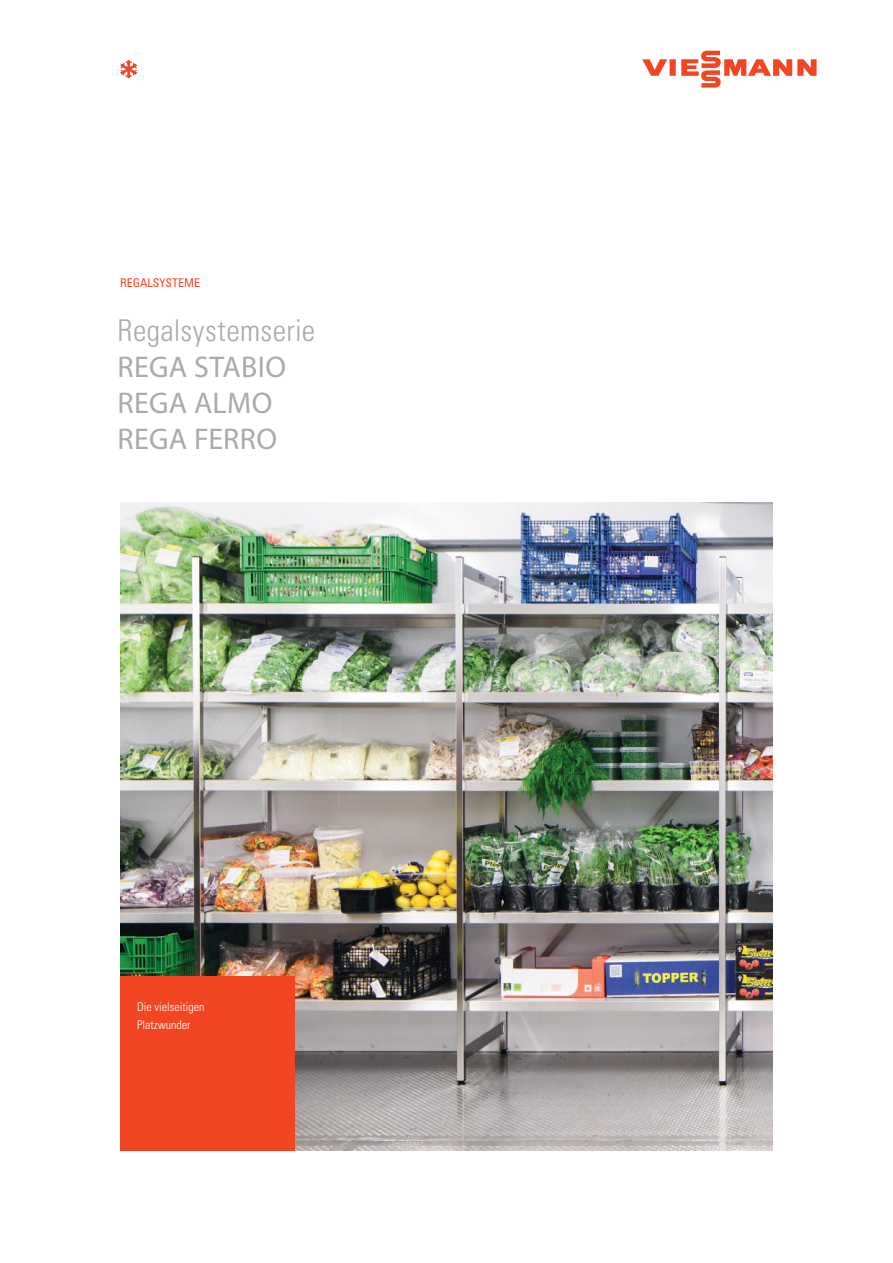
<style>
.page{position:relative;width:893px;height:1263px;background:#fff}
.page>*{position:absolute;margin:0;border:0;box-sizing:border-box;transform-origin:0 0}
.t1{font:30px/36px "Myriad Pro";letter-spacing:.01em;color:#aaaaac}
.t2{font:30px "Univers LTCYR 47 Light Cond";letter-spacing:.015em;color:#aaaaac}
.t3{font:12px/18px "Univers LTCYR 47 Light Cond";color:#fff}
.t4{font:condensed 12px "Univers LTCYR 57";color:#f24522}
</style>
<div class="page">
<img style="left:120px;top:503px;width:653px;height:648px">
<div style="left:670px;top:59px;width:6px;height:17px;background:#f24522"></div>
<svg style="left:642px;top:59px;width:25px;height:17px"></svg>
<svg style="left:681px;top:51px;width:136px;height:37px"></svg>
<svg style="left:120px;top:60px;width:17px;height:18px"></svg>
<div style="left:120px;top:976px;width:174px;height:175px;background:#f24522"></div>
<p class="t4" style="left:120px;top:275px;width:82px">REGALSYSTEME</p>
<p class="t2" style="left:118px;top:310px;width:199px">Regalsystemserie</p>
<p class="t1" style="left:118px;top:348px;width:170px">REGA STABIO<br>REGA ALMO<br>REGA FERRO</p>
<p class="t3" style="left:137px;top:997px;width:69px">Die vielseitigen<br>Platzwunder</p>
</div>
